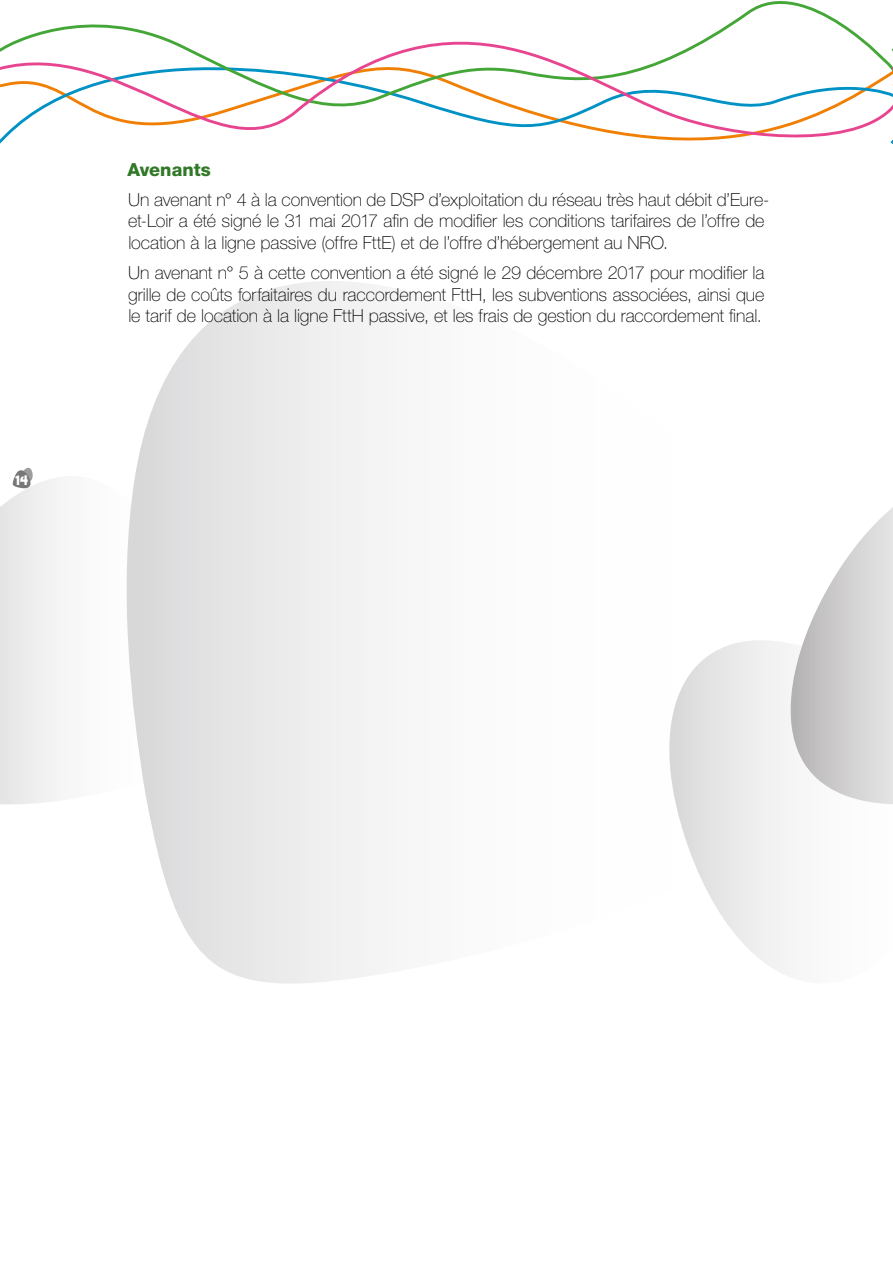
<style>
.page{position:relative;width:893px;height:1263px;background:#fff}
.page>*{position:absolute;margin:0;border:0;box-sizing:border-box;transform-origin:0 0}
.t1{font:100 18px/21.6px "Helvetica Neue LT Std";letter-spacing:-.005em;color:#000}
.t2{font:800 18px "Helvetica Neue LT Std";color:#307927}
.t3{font:13.5px "Cubano";color:#fff}
</style>
<div class="page">
<svg style="left:0;top:1px;width:887px;height:143px"></svg>
<svg style="left:887px;top:48px;width:6px;height:96px"></svg>
<svg style="left:0;top:478px;width:58px;height:326px"></svg>
<svg style="left:126px;top:281px;width:260px;height:702px"></svg>
<svg style="left:669px;top:640px;width:121px;height:337px"></svg>
<svg style="left:783px;top:507px;width:110px;height:297px"></svg>
<svg style="left:12px;top:467px;width:21px;height:21px"></svg>
<p class="t3" style="left:15px;top:471px;width:15px">14</p>
<p class="t2" style="left:127px;top:158px;width:85px">Avenants</p>
<p class="t1" style="left:128px;top:188px;width:643px">Un avenant n° 4 à la convention de DSP d’exploitation du réseau très haut débit d’Eure&shy;et-Loir a été signé le 31 mai 2017 afin de modifier les conditions tarifaires de l’offre de location à la ligne passive (offre FttE) et de l’offre d’hébergement au NRO.</p>
<p class="t1" style="left:128px;top:262px;width:638px;text-align:justify">Un avenant n° 5 à cette convention a été signé le 29 décembre 2017 pour modifier la grille de coûts forfaitaires du raccordement FttH, les subventions associées, ainsi que le tarif de location à la ligne FttH passive, et les frais de gestion du raccordement final.</p>
</div>
